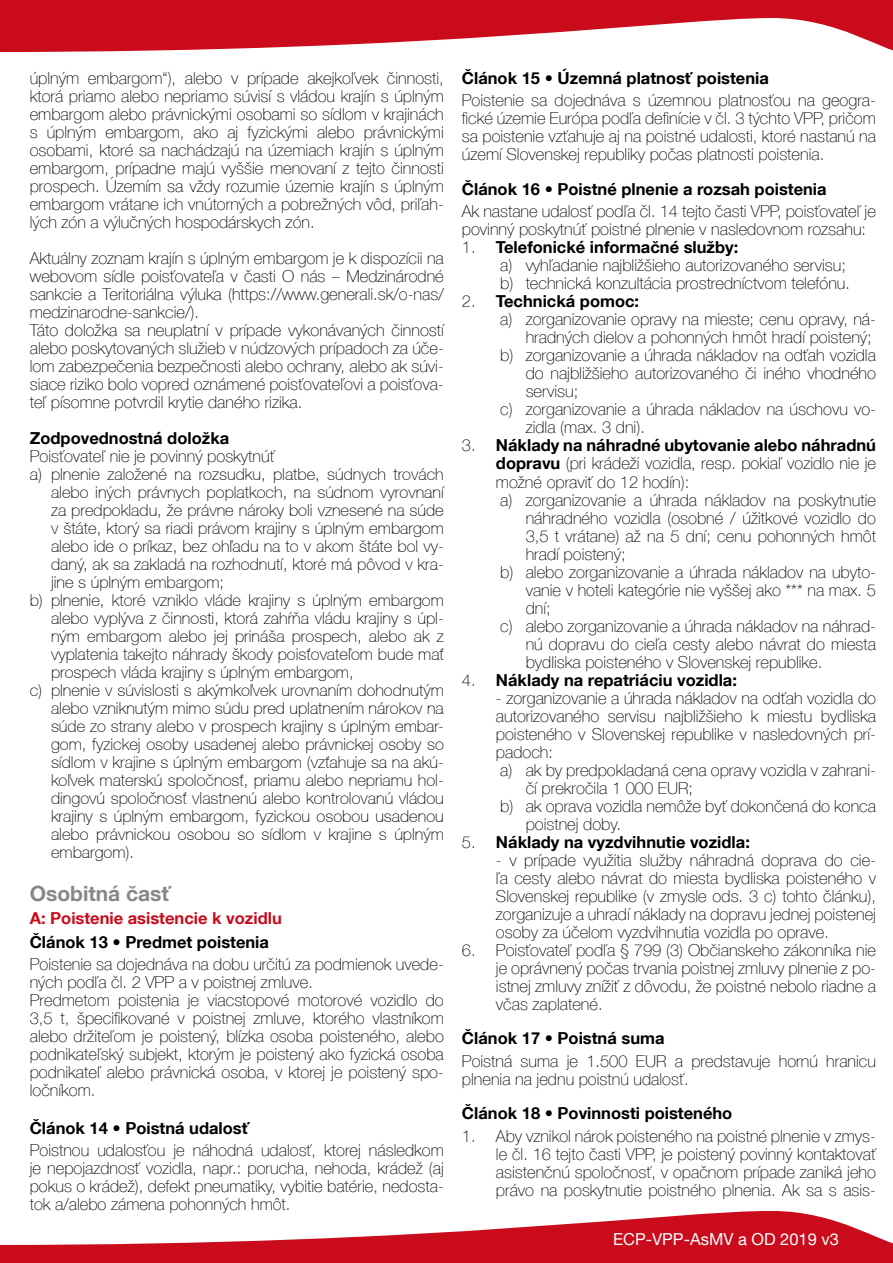
<style>
.page{position:relative;width:893px;height:1263px;background:#fff}
.page>*{position:absolute;margin:0;border:0;box-sizing:border-box;transform-origin:0 0}
.t1{font:700 21px "Helvetica Neue LT Com";color:#878787}
.t2{font:100 16.5px/18px "Helvetica Neue LT Com";color:#000;text-align:justify}
.t3{font:100 16.5px "Helvetica Neue CE";color:#000}
.t4{font:700 16.5px "Helvetica Neue LT Com";color:#000}
.t5{font:700 16.5px "Helvetica Neue LT Com";color:#c90b1c}
.t6{font:16.5px "Helvetica Neue LT Com";color:#fff}
.s1{font-weight:700}
.s2{font-weight:100}
</style>
<div class="page">
<svg style="left:0;top:1211px;width:893px;height:52px;fill:#c90b1c"></svg>
<svg style="left:0;top:0;width:893px;height:52px;fill:#c90b1c"></svg>
<p class="t2" style="left:30px;top:69px;width:416px">úplným embargom“), alebo v prípade akejkoľvek činnosti, ktorá priamo alebo nepriamo súvisí s vládou krajín s úplným embargom alebo právnickými osobami so sídlom v krajinách s úplným embargom, ako aj fyzickými alebo právnickými osobami, ktoré sa nachádzajú na územiach krajín s úplným embargom, prípadne majú vyššie menovaní z tejto činnosti prospech. Územím sa vždy rozumie územie krajín s úplným embargom vrátane ich vnútorných a pobrežných vôd, priľah&shy;lých zón a výlučných hospodárskych zón.</p>
<p class="t2" style="left:30px;top:249px;width:416px;text-align:left">Aktuálny zoznam krajín s úplným embargom je k dispozícii na webovom sídle poisťovateľa v časti O nás – Medzinárodné sankcie a Teritoriálna výluka (https://www.generali.sk/o-nas/ medzinarodne-sankcie/).<br>Táto doložka sa neuplatní v prípade vykonávaných činností alebo poskytovaných služieb v núdzových prípadoch za úče&shy;lom zabezpečenia bezpečnosti alebo ochrany, alebo ak súvi&shy;siace riziko bolo vopred oznámené poisťovateľovi a poisťova&shy;teľ písomne potvrdil krytie daného rizika.</p>
<p class="t4" style="left:30px;top:428px;width:201px">Zodpovednostná doložka</p>
<p class="t2" style="left:30px;top:447px;width:246px">Poisťovateľ nie je povinný poskytnúť</p>
<p class="t3" style="left:30px;top:465px;width:416px">a) plnenie založené na rozsudku, platbe, súdnych trovách</p>
<p class="t3" style="left:51px;top:483px;width:394px">alebo iných právnych poplatkoch, na súdnom vyrovnaní</p>
<p class="t3" style="left:51px;top:501px;width:394px">za predpokladu, že právne nároky boli vznesené na súde</p>
<p class="t3" style="left:51px;top:519px;width:394px">v štáte, ktorý sa riadi právom krajiny s úplným embargom</p>
<p class="t3" style="left:51px;top:537px;width:394px">alebo ide o príkaz, bez ohľadu na to v akom štáte bol vy-</p>
<p class="t3" style="left:51px;top:555px;width:394px">daný, ak sa zakladá na rozhodnutí, ktoré má pôvod v kra-</p>
<p class="t3" style="left:51px;top:573px;width:175px">jine s úplným embargom;</p>
<p class="t3" style="left:30px;top:591px;width:416px">b) plnenie, ktoré vzniklo vláde krajiny s úplným embargom</p>
<p class="t3" style="left:51px;top:609px;width:394px">alebo vyplýva z činnosti, ktorá zahŕňa vládu krajiny s úpl-</p>
<p class="t3" style="left:51px;top:627px;width:394px">ným embargom alebo jej prináša prospech, alebo ak z</p>
<p class="t3" style="left:51px;top:645px;width:394px">vyplatenia takejto náhrady škody poisťovateľom bude mať</p>
<p class="t3" style="left:51px;top:663px;width:304px">prospech vláda krajiny s úplným embargom,</p>
<p class="t3" style="left:30px;top:681px;width:416px">c) plnenie v súvislosti s akýmkoľvek urovnaním dohodnutým</p>
<p class="t3" style="left:51px;top:699px;width:394px">alebo vzniknutým mimo súdu pred uplatnením nárokov na</p>
<p class="t3" style="left:51px;top:717px;width:394px">súde zo strany alebo v prospech krajiny s úplným embar-</p>
<p class="t3" style="left:51px;top:735px;width:394px">gom, fyzickej osoby usadenej alebo právnickej osoby so</p>
<p class="t3" style="left:51px;top:753px;width:394px">sídlom v krajine s úplným embargom (vzťahuje sa na akú-</p>
<p class="t3" style="left:51px;top:771px;width:394px">koľvek materskú spoločnosť, priamu alebo nepriamu hol-</p>
<p class="t3" style="left:51px;top:789px;width:394px">dingovú spoločnosť vlastnenú alebo kontrolovanú vládou</p>
<p class="t3" style="left:51px;top:807px;width:394px">krajiny s úplným embargom, fyzickou osobou usadenou</p>
<p class="t3" style="left:51px;top:825px;width:394px">alebo právnickou osobou so sídlom v krajine s úplným</p>
<p class="t3" style="left:51px;top:843px;width:85px">embargom).</p>
<p class="t1" style="left:30px;top:881px;width:143px">Osobitná časť</p>
<p class="t5" style="left:30px;top:907px;width:254px">A: Poistenie asistencie k vozidlu</p>
<p class="t4" style="left:30px;top:931px;width:241px">Článok 13 • Predmet poistenia</p>
<p class="t2" style="left:30px;top:955px;width:416px;text-align:left">Poistenie sa dojednáva na dobu určitú za podmienok uvede&shy;ných podľa čl. 2 VPP a v poistnej zmluve.<br>Predmetom poistenia je viacstopové motorové vozidlo do 3,5 t, špecifikované v poistnej zmluve, ktorého vlastníkom alebo držiteľom je poistený, blízka osoba poisteného, alebo podnikateľský subjekt, ktorým je poistený ako fyzická osoba podnikateľ alebo právnická osoba, v ktorej je poistený spo&shy;ločníkom.</p>
<p class="t4" style="left:30px;top:1117px;width:221px">Článok 14 • Poistná udalosť</p>
<p class="t2" style="left:30px;top:1141px;width:416px">Poistnou udalosťou je náhodná udalosť, ktorej následkom je nepojazdnosť vozidla, napr.: porucha, nehoda, krádež (aj pokus o krádež), defekt pneumatiky, vybitie batérie, nedosta&shy;tok a/alebo zámena pohonných hmôt.</p>
<p class="t4" style="left:462px;top:68px;width:309px">Článok 15 • Územná platnosť poistenia</p>
<p class="t2" style="left:462px;top:91px;width:416px">Poistenie sa dojednáva s územnou platnosťou na geogra&shy;fické územie Európa podľa definície v čl. 3 týchto VPP, pričom sa poistenie vzťahuje aj na poistné udalosti, ktoré nastanú na území Slovenskej republiky počas platnosti poistenia.</p>
<p class="t4" style="left:462px;top:179px;width:366px">Článok 16 • Poistné plnenie a rozsah poistenia</p>
<p class="t2" style="left:462px;top:202px;width:416px">Ak nastane udalosť podľa čl. 14 tejto časti VPP, poisťovateľ je povinný poskytnúť poistné plnenie v nasledovnom rozsahu:</p>
<p class="t2" style="left:500px;top:238px;width:351px;text-align:left;text-indent:-38px">1. <span class="s1">Telefonické informačné služby:<br></span>a) vyhľadanie najbližšieho autorizovaného servisu; b) technická konzultácia prostredníctvom telefónu.</p>
<p class="t4" style="left:462px;top:291px;width:179px"><span class="s2">2.</span> Technická pomoc:</p>
<p class="t2" style="left:500px;top:310px;width:377px">a) zorganizovanie opravy na mieste; cenu opravy, ná-</p>
<p class="t2" style="left:526px;top:328px;width:348px">hradných dielov a pohonných hmôt hradí poistený;</p>
<p class="t2" style="left:500px;top:346px;width:377px">b) zorganizovanie a úhrada nákladov na odťah vozidla</p>
<p class="t2" style="left:526px;top:364px;width:352px">do najbližšieho autorizovaného či iného vhodného</p>
<p class="t2" style="left:526px;top:382px;width:54px">servisu;</p>
<p class="t2" style="left:500px;top:400px;width:377px">c) zorganizovanie a úhrada nákladov na úschovu vo-</p>
<p class="t2" style="left:526px;top:418px;width:121px">zidla (max. 3 dni).</p>
<p class="t4" style="left:462px;top:435px;width:416px"><span class="s2">3.</span> Náklady na náhradné ubytovanie alebo náhradnú</p>
<p class="t2" style="left:496px;top:454px;width:382px"><span class="s1">dopravu</span> (pri krádeži vozidla, resp. pokiaľ vozidlo nie je</p>
<p class="t2" style="left:496px;top:472px;width:195px">možné opraviť do 12 hodín):</p>
<p class="t2" style="left:500px;top:490px;width:377px">a) zorganizovanie a úhrada nákladov na poskytnutie</p>
<p class="t2" style="left:526px;top:508px;width:352px">náhradného vozidla (osobné / úžitkové vozidlo do</p>
<p class="t2" style="left:526px;top:526px;width:352px">3,5 t vrátane) až na 5 dní; cenu pohonných hmôt</p>
<p class="t2" style="left:526px;top:544px;width:101px">hradí poistený;</p>
<p class="t2" style="left:500px;top:562px;width:377px">b) alebo zorganizovanie a úhrada nákladov na ubyto-</p>
<p class="t2" style="left:526px;top:580px;width:352px">vanie v hoteli kategórie nie vyššej ako *** na max. 5</p>
<p class="t2" style="left:526px;top:598px;width:27px">dní;</p>
<p class="t2" style="left:500px;top:616px;width:377px">c) alebo zorganizovanie a úhrada nákladov na náhrad-</p>
<p class="t2" style="left:526px;top:634px;width:352px">nú dopravu do cieľa cesty alebo návrat do miesta</p>
<p class="t2" style="left:526px;top:652px;width:298px">bydliska poisteného v Slovenskej republike.</p>
<p class="t4" style="left:462px;top:669px;width:277px"><span class="s2">4.</span> Náklady na repatriáciu vozidla:</p>
<p class="t2" style="left:496px;top:688px;width:382px">- zorganizovanie a úhrada nákladov na odťah vozidla do</p>
<p class="t2" style="left:496px;top:706px;width:382px">autorizovaného servisu najbližšieho k miestu bydliska</p>
<p class="t2" style="left:496px;top:724px;width:382px">poisteného v Slovenskej republike v nasledovných prí-</p>
<p class="t2" style="left:496px;top:742px;width:59px">padoch:</p>
<p class="t2" style="left:500px;top:760px;width:377px">a) ak by predpokladaná cena opravy vozidla v zahrani-</p>
<p class="t2" style="left:526px;top:778px;width:169px">čí prekročila 1 000 EUR;</p>
<p class="t2" style="left:500px;top:796px;width:377px">b) ak oprava vozidla nemôže byť dokončená do konca</p>
<p class="t2" style="left:526px;top:814px;width:97px">poistnej doby.</p>
<p class="t4" style="left:462px;top:831px;width:289px"><span class="s2">5.</span> Náklady na vyzdvihnutie vozidla:</p>
<p class="t2" style="left:496px;top:850px;width:382px">- v prípade využitia služby náhradná doprava do cie&shy;ľa cesty alebo návrat do miesta bydliska poisteného v Slovenskej republike (v zmysle ods. 3 c) tohto článku), zorganizuje a uhradí náklady na dopravu jednej poistenej osoby za účelom vyzdvihnutia vozidla po oprave.</p>
<p class="t2" style="left:496px;top:940px;width:382px;text-indent:-34px">6. Poisťovateľ podľa § 799 (3) Občianskeho zákonníka nie je oprávnený počas trvania poistnej zmluvy plnenie z po&shy;istnej zmluvy znížiť z dôvodu, že poistné nebolo riadne a včas zaplatené.</p>
<p class="t4" style="left:462px;top:1028px;width:204px">Článok 17 • Poistná suma</p>
<p class="t2" style="left:462px;top:1051px;width:416px">Poistná suma je 1.500 EUR a predstavuje hornú hranicu plnenia na jednu poistnú udalosť.</p>
<p class="t4" style="left:462px;top:1103px;width:272px">Článok 18 • Povinnosti poisteného</p>
<p class="t2" style="left:496px;top:1127px;width:382px;text-indent:-34px">1. Aby vznikol nárok poisteného na poistné plnenie v zmys&shy;le čl. 16 tejto časti VPP, je poistený povinný kontaktovať asistenčnú spoločnosť, v opačnom prípade zaniká jeho právo na poskytnutie poistného plnenia. Ak sa s asis-</p>
<p class="t6" style="left:613px;top:1229px;width:227px">ECP-VPP-AsMV a OD 2019 v3</p>
</div>
